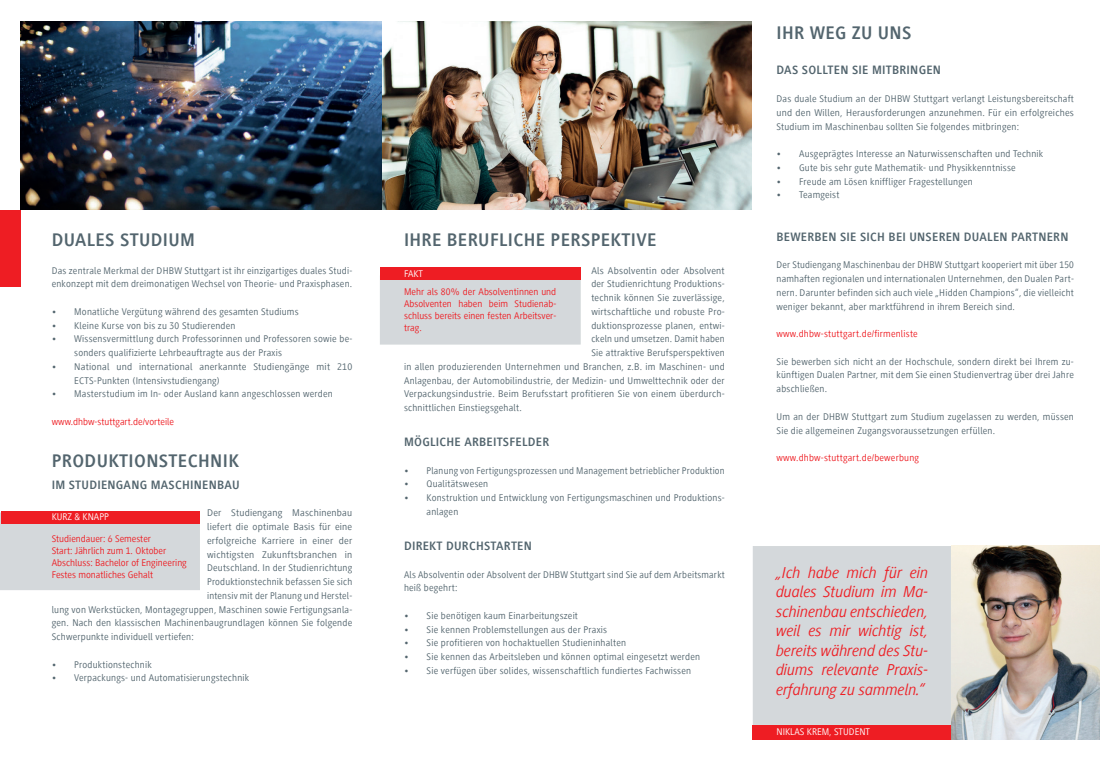
<style>
.page{position:relative;width:1120px;height:759px;background:#fff}
.page>*{position:absolute;margin:0;border:0;box-sizing:border-box;transform-origin:0 0}
.t1{font:700 18.75px "Generis Sans Com";letter-spacing:.02em;color:#53656e}
.t2{font:italic 16.25px/19.5px "Generis Sans Com";color:#ee1d23;text-align:justify}
.t3{font:700 12.5px "Generis Sans Com";letter-spacing:.02em;color:#53656e}
.t4{font:10px/13.8px "Generis Sans Com";letter-spacing:.02em;color:#53656e}
.t5{font:10px/12px "Generis Sans Com";color:#ee1d23}
.t6{font:10px "Generis Sans Com";letter-spacing:.02em;color:#ee1d23}
.t7{font:10px "Generis Sans Com";color:#fff}
</style>
<div class="page">
<div style="left:753px;top:545px;width:198px;height:180px;background:#d4d8db"></div>
<div style="left:0;top:512px;width:200px;height:78px;background:#d4d8db"></div>
<div style="left:1px;top:510px;width:199px;height:13px;background:#ee1d23"></div>
<div style="left:0;top:210px;width:20px;height:76px;background:#ee1d23"></div>
<div style="left:380px;top:275px;width:201px;height:69px;background:#d4d8db"></div>
<div style="left:380px;top:267px;width:201px;height:12px;background:#ee1d23"></div>
<img style="left:20px;top:21px;width:731px;height:189px">
<div style="left:752px;top:725px;width:199px;height:14px;background:#ee1d23"></div>
<img style="left:951px;top:545px;width:148px;height:194px">
<h1 class="t1" style="left:52px;top:229px;width:145px">DUALES STUDIUM</h1>
<p class="t4" style="left:52px;top:263px;width:302px">Das zentrale Merkmal der DHBW Stuttgart ist ihr einzigartiges duales Studi&shy;enkonzept mit dem dreimonatigen Wechsel von Theorie- und Praxisphasen.</p>
<p class="t4" style="left:52px;top:304px;width:248px">• Monatliche Vergütung während des gesamten Studiums</p>
<p class="t4" style="left:52px;top:318px;width:185px">• Kleine Kurse von bis zu 30 Studierenden</p>
<p class="t4" style="left:74px;top:332px;width:279px;text-indent:-22px">• Wissensvermittlung durch Professorinnen und Professoren sowie be&shy;sonders qualifizierte Lehrbeauftragte aus der Praxis</p>
<p class="t4" style="left:74px;top:359px;width:279px;text-indent:-22px">• National und international anerkannte Studiengänge mit 210<br>ECTS-Punkten (Intensivstudiengang)</p>
<p class="t4" style="left:52px;top:387px;width:283px">• Masterstudium im In- oder Ausland kann angeschlossen werden</p>
<p class="t5" style="left:52px;top:415px;width:124px">www.dhbw-stuttgart.de/vorteile</p>
<h1 class="t1" style="left:52px;top:451px;width:189px">PRODUKTIONSTECHNIK</h1>
<p class="t3" style="left:52px;top:477px;width:189px">IM STUDIENGANG MASCHINENBAU</p>
<p class="t4" style="left:207px;top:506px;width:147px">Der Studiengang Maschinenbau</p>
<p class="t4" style="left:207px;top:519px;width:147px">liefert die optimale Basis für eine</p>
<p class="t4" style="left:207px;top:533px;width:147px">erfolgreiche Karriere in einer der</p>
<p class="t4" style="left:207px;top:547px;width:147px">wichtigsten Zukunftsbranchen in</p>
<p class="t4" style="left:207px;top:561px;width:147px">Deutschland. In der Studienrichtung</p>
<p class="t4" style="left:207px;top:574px;width:147px">Produktionstechnik befassen Sie sich</p>
<p class="t4" style="left:207px;top:588px;width:147px">intensiv mit der Planung und Herstel-</p>
<p class="t4" style="left:52px;top:602px;width:302px">lung von Werkstücken, Montagegruppen, Maschinen sowie Fertigungsanla-</p>
<p class="t4" style="left:52px;top:616px;width:302px">gen. Nach den klassischen Machinenbaugrundlagen können Sie folgende</p>
<p class="t4" style="left:52px;top:629px;width:144px">Schwerpunkte individuell vertiefen:</p>
<p class="t4" style="left:52px;top:657px;width:101px">• Produktionstechnik</p>
<p class="t4" style="left:52px;top:671px;width:199px">• Verpackungs- und Automatisierungstechnik</p>
<p class="t7" style="left:52px;top:511px;width:59px">KURZ &amp; KNAPP</p>
<p class="t5" style="left:52px;top:532px;width:137px">Studiendauer: 6 Semester<br>Start: Jährlich zum 1. Oktober<br>Abschluss: Bachelor of Engineering<br>Festes monatliches Gehalt</p>
<h1 class="t1" style="left:404px;top:229px;width:254px">IHRE BERUFLICHE PERSPEKTIVE</h1>
<p class="t4" style="left:591px;top:263px;width:135px">Als Absolventin oder Absolvent</p>
<p class="t4" style="left:591px;top:277px;width:135px">der Studienrichtung Produktions-</p>
<p class="t4" style="left:591px;top:291px;width:135px">technik können Sie zuverlässige,</p>
<p class="t4" style="left:591px;top:304px;width:135px">wirtschaftliche und robuste Pro-</p>
<p class="t4" style="left:591px;top:318px;width:135px">duktionsprozesse planen, entwi-</p>
<p class="t4" style="left:591px;top:332px;width:135px">ckeln und umsetzen. Damit haben</p>
<p class="t4" style="left:591px;top:346px;width:135px">Sie attraktive Berufsperspektiven</p>
<p class="t4" style="left:404px;top:359px;width:322px">in allen produzierenden Unternehmen und Branchen, z.B. im Maschinen- und</p>
<p class="t4" style="left:404px;top:373px;width:322px">Anlagenbau, der Automobilindustrie, der Medizin- und Umwelttechnik oder der</p>
<p class="t4" style="left:404px;top:387px;width:322px">Verpackungsindustrie. Beim Berufsstart profitieren Sie von einem überdurch-</p>
<p class="t4" style="left:404px;top:401px;width:119px">schnittlichen Einstiegsgehalt.</p>
<p class="t3" style="left:404px;top:435px;width:147px">MÖGLICHE ARBEITSFELDER</p>
<p class="t4" style="left:404px;top:463px;width:322px">• Planung von Fertigungsprozessen und Management betrieblicher Produktion</p>
<p class="t4" style="left:404px;top:477px;width:86px">• Qualitätswesen</p>
<p class="t4" style="left:426px;top:491px;width:300px;text-indent:-22px">• Konstruktion und Entwicklung von Fertigungsmaschinen und Produktions&shy;anlagen</p>
<p class="t3" style="left:404px;top:539px;width:129px">DIREKT DURCHSTARTEN</p>
<p class="t4" style="left:404px;top:567px;width:322px">Als Absolventin oder Absolvent der DHBW Stuttgart sind Sie auf dem Arbeitsmarkt heiß begehrt:</p>
<p class="t4" style="left:404px;top:608px;width:175px">• Sie benötigen kaum Einarbeitungszeit</p>
<p class="t4" style="left:404px;top:622px;width:204px">• Sie kennen Problemstellungen aus der Praxis</p>
<p class="t4" style="left:404px;top:636px;width:223px">• Sie profitieren von hochaktuellen Studieninhalten</p>
<p class="t4" style="left:404px;top:649px;width:297px">• Sie kennen das Arbeitsleben und können optimal eingesetzt werden</p>
<p class="t4" style="left:404px;top:663px;width:288px">• Sie verfügen über solides, wissenschaftlich fundiertes Fachwissen</p>
<p class="t7" style="left:404px;top:268px;width:21px">FAKT</p>
<p class="t5" style="left:404px;top:285px;width:154px;text-align:justify">Mehr als 80% der Absolventinnen und Absolventen haben beim Studienab&shy;schluss bereits einen festen Arbeitsver&shy;trag.</p>
<h1 class="t1" style="left:776px;top:23px;width:136px">IHR WEG ZU UNS</h1>
<p class="t3" style="left:776px;top:63px;width:166px">DAS SOLLTEN SIE MITBRINGEN</p>
<p class="t4" style="left:776px;top:92px;width:299px;text-align:justify">Das duale Studium an der DHBW Stuttgart verlangt Leistungsbereitschaft und den Willen, Herausforderungen anzunehmen. Für ein erfolgreiches Studium im Maschinenbau sollten Sie folgendes mitbringen:</p>
<p class="t4" style="left:776px;top:147px;width:268px">• Ausgeprägtes Interesse an Naturwissenschaften und Technik</p>
<p class="t4" style="left:776px;top:161px;width:241px">• Gute bis sehr gute Mathematik- und Physikkenntnisse</p>
<p class="t4" style="left:776px;top:174px;width:198px">• Freude am Lösen kniffliger Fragestellungen</p>
<p class="t4" style="left:776px;top:188px;width:64px">• Teamgeist</p>
<p class="t3" style="left:776px;top:230px;width:293px">BEWERBEN SIE SICH BEI UNSEREN DUALEN PARTNERN</p>
<p class="t4" style="left:776px;top:258px;width:299px;text-align:justify">Der Studiengang Maschinenbau der DHBW Stuttgart kooperiert mit über 150 namhaften regionalen und internationalen Unternehmen, den Dualen Part&shy;nern. Darunter befinden sich auch viele „Hidden Champions“, die vielleicht weniger bekannt, aber marktführend in ihrem Bereich sind.</p>
<p class="t6" style="left:776px;top:328px;width:143px">www.dhbw-stuttgart.de/firmenliste</p>
<p class="t4" style="left:776px;top:354px;width:299px;text-align:justify">Sie bewerben sich nicht an der Hochschule, sondern direkt bei Ihrem zu&shy;künftigen Dualen Partner, mit dem Sie einen Studienvertrag über drei Jahre abschließen.</p>
<p class="t4" style="left:776px;top:409px;width:299px">Um an der DHBW Stuttgart zum Studium zugelassen zu werden, müssen<br>Sie die allgemeinen Zugangsvoraussetzungen erfüllen.</p>
<p class="t6" style="left:776px;top:452px;width:144px">www.dhbw-stuttgart.de/bewerbung</p>
<h2 class="t2" style="left:776px;top:562px;width:154px">„Ich habe mich für ein duales Studium im Ma&shy;schinenbau entschieden, weil es mir wichtig ist, bereits während des Stu&shy;diums relevante Praxis&shy;erfahrung zu sammeln.“</h2>
<p class="t7" style="left:776px;top:726px;width:95px">NIKLAS KREM, STUDENT</p>
</div>
